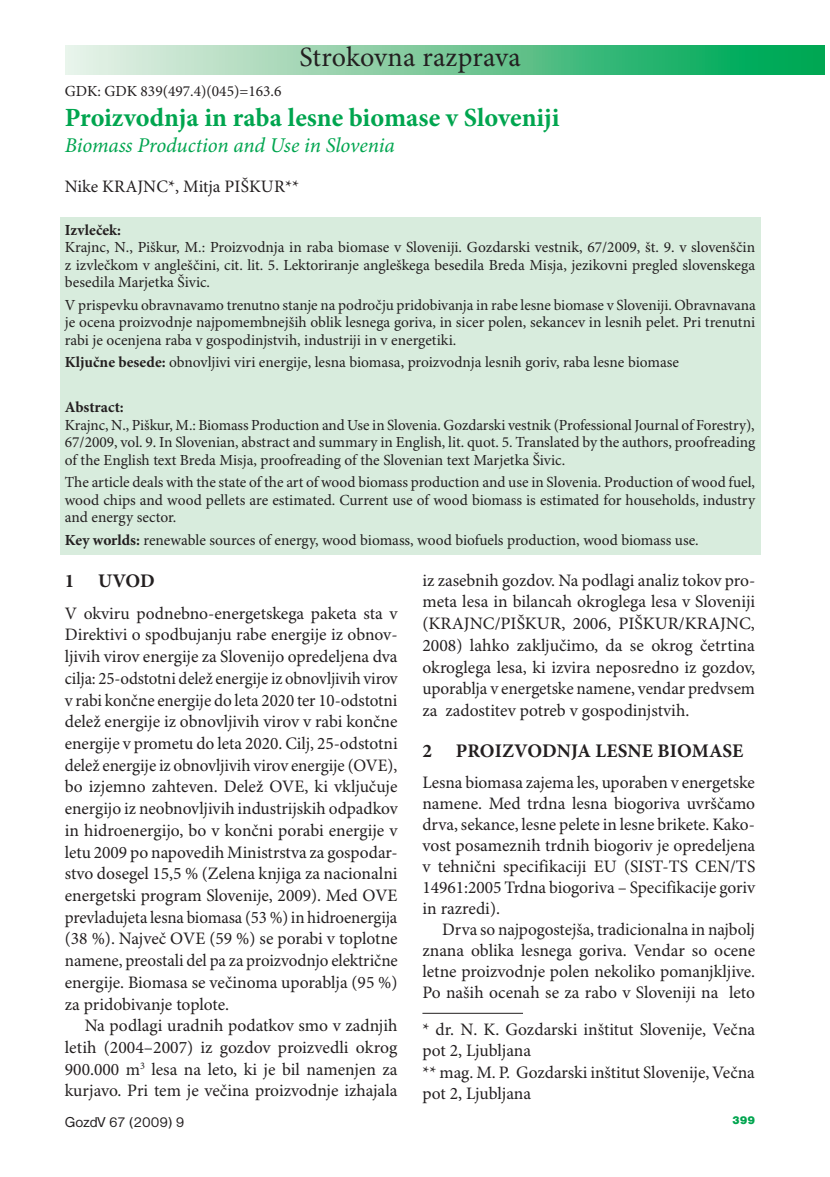
<style>
.page{position:relative;width:830px;height:1177px;background:#fff}
.page>*{position:absolute;margin:0;border:0;box-sizing:border-box;transform-origin:0 0}
.t1{font:28px "Minion Pro";letter-spacing:.005em;color:#231f20}
.t2{font:700 26.25px "Minion Pro";color:#00a54f}
.t3{font:italic 21px "Minion Pro";letter-spacing:-.005em;color:#00a54f}
.t4{font:700 19.25px "Minion Pro";color:#231f20}
.t5{font:17.5px/21.7px "Minion Pro";letter-spacing:-.005em;color:#231f20;text-align:justify}
.t6{font:15.4px/17.5px "Minion Pro";color:#231f20;text-align:justify}
.t7{font:700 15.4px "Minion Pro";color:#231f20}
.t8{font:14.88px "Nimbus San DEE";color:#231f20}
.t9{font:11.38px "Nimbus San DEE Blac";color:#00a54f}
.s1{font-weight:700}
</style>
<div class="page">
<div style="left:65px;top:45px;width:759px;height:30px;background:linear-gradient(to right,#f2f0e7,#00a24c)"></div>
<div style="left:60px;top:217px;width:699px;height:337px;background:#d8ecdd"></div>
<hr style="left:422px;top:1012px;width:100px;height:1px;background:#231f20">
<h1 class="t1" style="left:299px;top:41px;width:223px">Strokovna razprava</h1>
<p class="t6" style="left:65px;top:83px;width:218px">GDK: GDK 839(497.4)(045)=163.6</p>
<h2 class="t2" style="left:65px;top:101px;width:496px">Proizvodnja in raba lesne biomase v Sloveniji</h2>
<p class="t3" style="left:65px;top:132px;width:331px">Biomass Production and Use in Slovenia</p>
<p class="t5" style="left:65px;top:177px;width:61px">Nike Krajnc</p>
<p class="t5" style="left:168px;top:177px;width:78px">*, Mitja Piškur</p>
<p class="t5" style="left:285px;top:177px;width:16px">**</p>
<p class="t7" style="left:65px;top:221px;width:58px">Izvleček:</p>
<p class="t6" style="left:65px;top:239px;width:691px">Krajnc, N., Piškur, M.: Proizvodnja in raba biomase v Sloveniji. Gozdarski vestnik, 67/2009, št. 9. v slovenščin z izvlečkom v angleščini, cit. lit. 5. Lektoriranje angleškega besedila Breda Misja, jezikovni pregled slovenskega besedila Marjetka Šivic.</p>
<p class="t6" style="left:65px;top:297px;width:692px">V prispevku obravnavamo trenutno stanje na področju pridobivanja in rabe lesne biomase v Sloveniji. Obravnavana je ocena proizvodnje najpomembnejših oblik lesnega goriva, in sicer polen, sekancev in lesnih pelet. Pri trenutni rabi je ocenjena raba v gospodinjstvih, industriji in v energetiki.</p>
<p class="t6" style="left:65px;top:354px;width:615px"><span class="s1">Ključne besede:</span> obnovljivi viri energije, lesna biomasa, proizvodnja lesnih goriv, raba lesne biomase</p>
<p class="t7" style="left:65px;top:398px;width:60px">Abstract:</p>
<p class="t6" style="left:65px;top:416px;width:691px">Krajnc, N., Piškur, M.: Biomass Production and Use in Slovenia. Gozdarski vestnik (Professional Journal of Forestry), 67/2009, vol. 9. In Slovenian, abstract and summary in English, lit. quot. 5. Translated by the authors, proofreading of the English text Breda Misja, proofreading of the Slovenian text Marjetka Šivic.</p>
<p class="t6" style="left:65px;top:474px;width:691px">The article deals with the state of the art of wood biomass production and use in Slovenia. Production of wood fuel, wood chips and wood pellets are estimated. Current use of wood biomass is estimated for households, industry and energy sector.</p>
<p class="t6" style="left:65px;top:531px;width:635px"><span class="s1">Key worlds:</span> renewable sources of energy, wood biomass, wood biofuels production, wood biomass use.</p>
<p class="t5" style="left:422px;top:570px;width:334px">iz zasebnih gozdov. Na podlagi analiz tokov pro&shy;meta lesa in bilancah okroglega lesa v Sloveniji (KRAJNC/PIŠKUR, 2006, PIŠKUR/KRAJNC, 2008) lahko zaključimo, da se okrog četrtina okroglega lesa, ki izvira neposredno iz gozdov, uporablja v energetske namene, vendar predvsem za zadostitev potreb v gospodinjstvih.</p>
<p class="t4" style="left:422px;top:739px;width:59px">2 Proizvodnja</p>
<p class="t4" style="left:595px;top:739px;width:13px">lesne</p>
<p class="t4" style="left:657px;top:739px;width:26px">biomase</p>
<p class="t5" style="left:422px;top:772px;width:334px;line-height:21px">Lesna biomasa zajema les, uporaben v energetske namene. Med trdna lesna biogoriva uvrščamo drva, sekance, lesne pelete in lesne brikete. Kako&shy;vost posameznih trdnih biogoriv je opredeljena v tehnični specifikaciji EU (SIST-TS CEN/TS 14961:2005 Trdna biogoriva – Specifikacije goriv in razredi).</p>
<p class="t5" style="left:422px;top:919px;width:334px;line-height:21px;text-indent:20px">Drva so najpogostejša, tradicionalna in najbolj znana oblika lesnega goriva. Vendar so ocene letne proizvodnje polen nekoliko pomanjkljive.<br>Po naših ocenah se za rabo v Sloveniji na leto</p>
<p class="t4" style="left:65px;top:569px;width:63px">1 Uvod</p>
<p class="t5" style="left:65px;top:603px;width:334px">V okviru podnebno-energetskega paketa sta v Direktivi o spodbujanju rabe energije iz obnov&shy;ljivih virov energije za Slovenijo opredeljena dva cilja: 25-odstotni delež energije iz obnovljivih virov v rabi končne energije do leta 2020 ter 10-odstotni delež energije iz obnovljivih virov v rabi končne energije v prometu do leta 2020. Cilj, 25-odstotni delež energije iz obnovljivih virov energije (OVE), bo izjemno zahteven. Delež OVE, ki vključuje energijo iz neobnovljivih industrijskih odpadkov in hidroenergijo, bo v končni porabi energije v letu 2009 po napovedih Ministrstva za gospodar&shy;stvo dosegel 15,5 % (Zelena knjiga za nacionalni energetski program Slovenije, 2009). Med OVE prevladujeta lesna biomasa (53 %) in hidroenergija (38 %). Največ OVE (59 %) se porabi v toplotne namene, preostali del pa za proizvodnjo električne energije. Biomasa se večinoma uporablja (95 %) za pridobivanje toplote.</p>
<p class="t5" style="left:65px;top:1015px;width:334px;text-indent:20px">Na podlagi uradnih podatkov smo v zadnjih letih (2004–2007) iz gozdov proizvedli okrog 900.000 m<sup>3</sup> lesa na leto, ki je bil namenjen za kurjavo. Pri tem je večina proizvodnje izhajala</p>
<p class="t5" style="left:422px;top:1019px;width:334px;line-height:21px;text-align:left">* dr. N. K. Gozdarski inštitut Slovenije, Večna pot 2, Ljubljana<br>** mag. M. P. Gozdarski inštitut Slovenije, Večna pot 2, Ljubljana</p>
<p class="t8" style="left:65px;top:1113px;width:121px">GozdV 67 (2009) 9</p>
<p class="t9" style="left:731px;top:1113px;width:25px">399</p>
</div>
